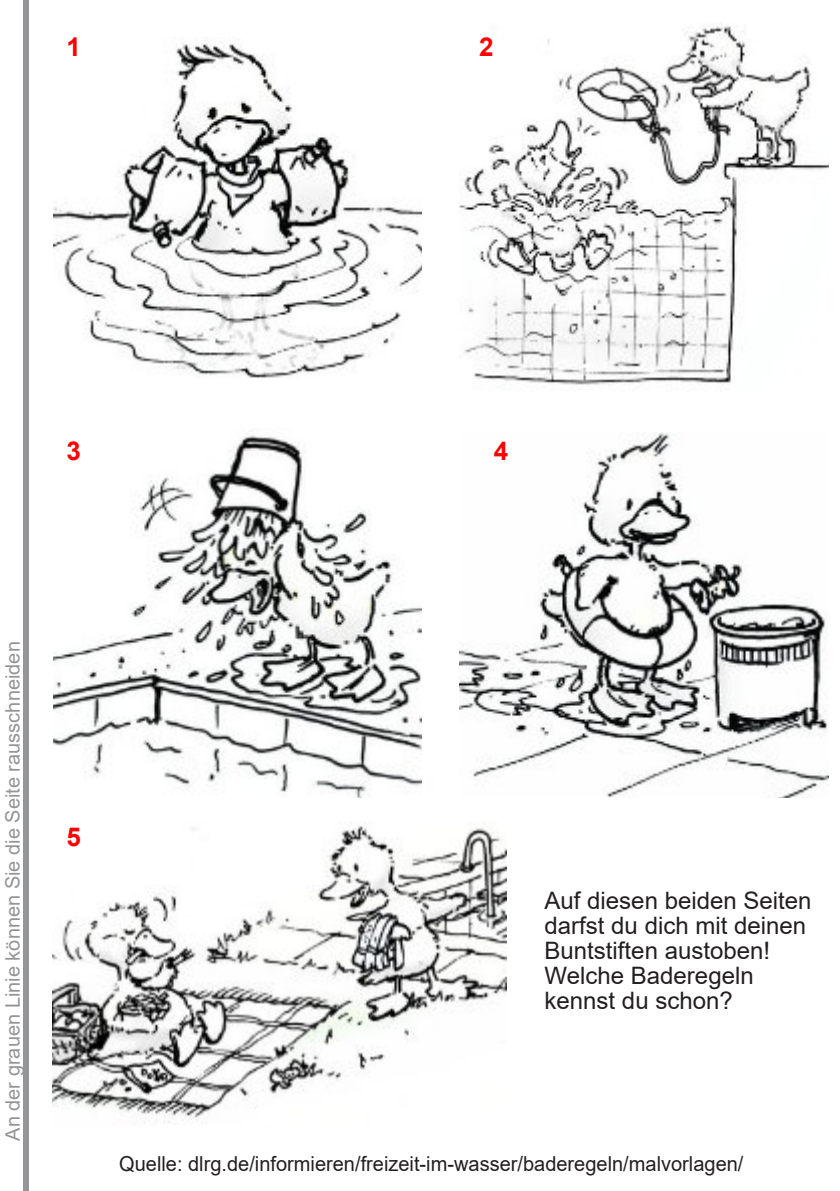
<style>
.page{position:relative;width:840px;height:1191px;background:#fff}
.page>*{position:absolute;margin:0;border:0;box-sizing:border-box;transform-origin:0 0}
.t1{font:700 26px "Arial";color:#f00}
.t2{font:24px/24.8px "Arial";color:#231f20}
.t3{font:20.6px "Arial";color:#231f20}
.t4{font:20px "Arial";color:#939598}
</style>
<div class="page">
<img style="left:53px;top:43px;width:368px;height:335px">
<img style="left:53px;top:435px;width:368px;height:362px">
<img style="left:52px;top:823px;width:454px;height:300px">
<img style="left:459px;top:433px;width:369px;height:364px">
<img style="left:459px;top:26px;width:369px;height:359px">
<div style="left:23px;top:0;width:6px;height:1191px;background:#939598"></div>
<p class="t1" style="left:66px;top:37px;width:16px">1</p>
<p class="t1" style="left:479px;top:37px;width:16px">2</p>
<p class="t1" style="left:66px;top:441px;width:16px">3</p>
<p class="t1" style="left:493px;top:441px;width:16px">4</p>
<p class="t4" style="left:5px;top:1140px;width:501px;rotate:-90deg">An der grauen Linie können Sie die Seite rausschneiden</p>
<p class="t1" style="left:66px;top:827px;width:16px">5</p>
<p class="t2" style="left:544px;top:890px;width:268px">Auf diesen beiden Seiten darfst du dich mit deinen<br>Buntstiften austoben!<br>Welche Baderegeln kennst du schon?</p>
<p class="t3" style="left:119px;top:1156px;width:625px">Quelle: dlrg.de/informieren/freizeit-im-wasser/baderegeln/malvorlagen/</p>
</div>
